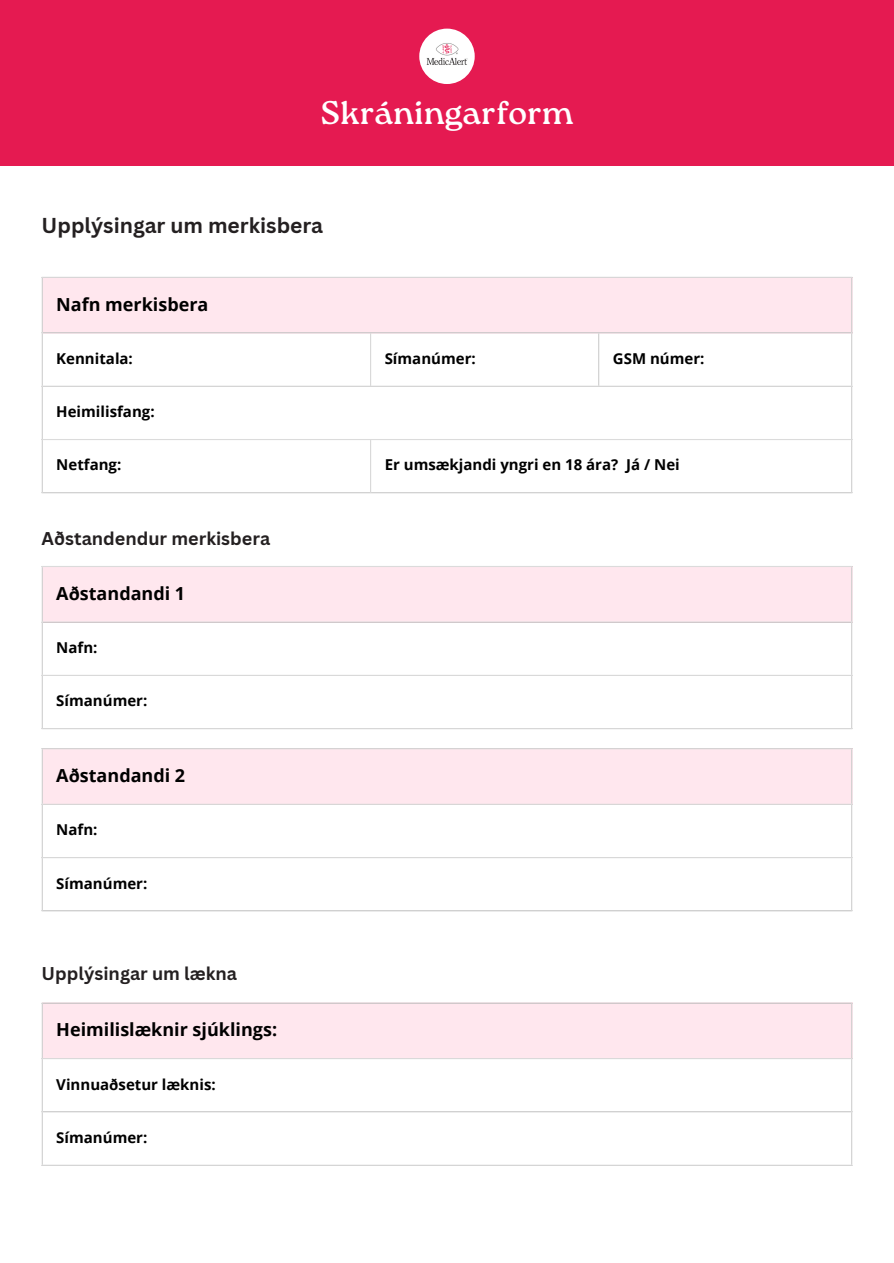
<style>
.page{position:relative;width:894px;height:1263px;background:#fff}
.page>*{position:absolute;margin:0;border:0;box-sizing:border-box;transform-origin:0 0}
.t1{font:32.7px "Roca One";color:#fff}
.t2{font:700 21px "Canva Sans";color:#242021}
.t3{font:700 18px "Open Sans";color:#000}
.t4{font:700 18px "Canva Sans";color:#242021}
.t5{font:700 15px "Open Sans";color:#000}
</style>
<div class="page">
<div style="left:0;top:0;width:893px;height:165px;background:#e51a51"></div>
<div style="left:419px;top:29px;width:55px;height:55px;background:#fff;border-radius:50%"></div>
<img style="left:424px;top:34px;width:45px;height:45px;border-radius:50%">
<div style="left:42px;top:277px;width:809px;height:56px;background:#ffe7ee"></div>
<hr style="left:42px;top:278px;width:1px;height:214px;background:#dbdbdb">
<hr style="left:370px;top:333px;width:1px;height:53px;background:#dbdbdb">
<hr style="left:370px;top:440px;width:1px;height:52px;background:#dbdbdb">
<hr style="left:598px;top:333px;width:1px;height:53px;background:#dbdbdb">
<hr style="left:850px;top:278px;width:2px;height:214px;background:#dbdbdb">
<hr style="left:42px;top:277px;width:810px;height:1px;background:#dbdbdb">
<hr style="left:42px;top:332px;width:810px;height:1px;background:#dbdbdb">
<hr style="left:42px;top:386px;width:810px;height:1px;background:#dbdbdb">
<hr style="left:42px;top:439px;width:810px;height:1px;background:#dbdbdb">
<hr style="left:42px;top:492px;width:810px;height:1px;background:#dbdbdb">
<div style="left:42px;top:566px;width:809px;height:56px;background:#ffe7ee"></div>
<hr style="left:42px;top:567px;width:1px;height:161px;background:#dbdbdb">
<hr style="left:850px;top:567px;width:2px;height:161px;background:#dbdbdb">
<hr style="left:42px;top:566px;width:810px;height:1px;background:#dbdbdb">
<hr style="left:42px;top:621px;width:810px;height:2px;background:#dbdbdb">
<hr style="left:42px;top:675px;width:810px;height:1px;background:#dbdbdb">
<hr style="left:42px;top:728px;width:810px;height:1px;background:#dbdbdb">
<div style="left:42px;top:748px;width:809px;height:57px;background:#ffe7ee"></div>
<hr style="left:42px;top:749px;width:1px;height:161px;background:#dbdbdb">
<hr style="left:850px;top:749px;width:2px;height:161px;background:#dbdbdb">
<hr style="left:42px;top:748px;width:810px;height:1px;background:#dbdbdb">
<hr style="left:42px;top:804px;width:810px;height:1px;background:#dbdbdb">
<hr style="left:42px;top:857px;width:810px;height:1px;background:#dbdbdb">
<hr style="left:42px;top:910px;width:810px;height:1px;background:#dbdbdb">
<div style="left:42px;top:1003px;width:809px;height:56px;background:#ffe7ee"></div>
<hr style="left:42px;top:1004px;width:1px;height:161px;background:#dbdbdb">
<hr style="left:850px;top:1004px;width:2px;height:161px;background:#dbdbdb">
<hr style="left:42px;top:1002px;width:810px;height:2px;background:#dbdbdb">
<hr style="left:42px;top:1058px;width:810px;height:1px;background:#dbdbdb">
<hr style="left:42px;top:1111px;width:810px;height:1px;background:#dbdbdb">
<hr style="left:42px;top:1165px;width:810px;height:1px;background:#dbdbdb">
<p class="t1" style="left:320px;top:94px;width:254px">Skráningarform</p>
<p class="t2" style="left:42px;top:210px;width:283px">Upplýsingar um merkisbera</p>
<p class="t3" style="left:56px;top:291px;width:154px">Nafn merkisbera</p>
<p class="t5" style="left:56px;top:348px;width:78px">Kennitala:</p>
<p class="t5" style="left:384px;top:348px;width:92px">Símanúmer:</p>
<p class="t5" style="left:612px;top:348px;width:93px">GSM númer:</p>
<p class="t5" style="left:56px;top:401px;width:100px">Heimilisfang:</p>
<p class="t5" style="left:56px;top:454px;width:67px">Netfang:</p>
<p class="t5" style="left:384px;top:454px;width:296px">Er umsækjandi yngri en 18 ára? Já / Nei</p>
<p class="t4" style="left:42px;top:525px;width:230px">Aðstandendur merkisbera</p>
<p class="t3" style="left:56px;top:580px;width:130px">Aðstandandi 1</p>
<p class="t5" style="left:56px;top:637px;width:43px">Nafn:</p>
<p class="t5" style="left:56px;top:690px;width:92px">Símanúmer:</p>
<p class="t3" style="left:56px;top:763px;width:130px">Aðstandandi 2</p>
<p class="t5" style="left:56px;top:819px;width:43px">Nafn:</p>
<p class="t5" style="left:56px;top:872px;width:92px">Símanúmer:</p>
<p class="t4" style="left:42px;top:961px;width:197px">Upplýsingar um lækna</p>
<p class="t3" style="left:56px;top:1017px;width:222px">Heimilislæknir sjúklings:</p>
<p class="t5" style="left:56px;top:1073px;width:161px">Vinnuaðsetur læknis:</p>
<p class="t5" style="left:56px;top:1127px;width:92px">Símanúmer:</p>
</div>
